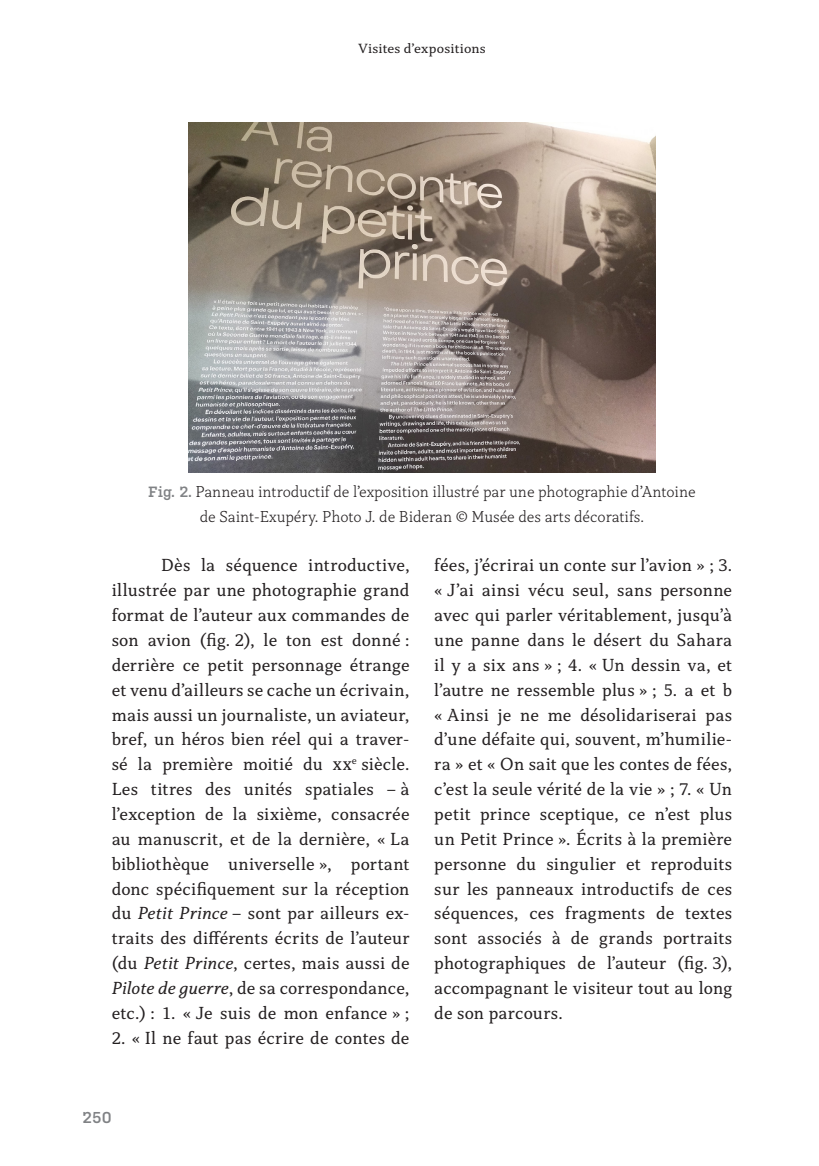
<style>
.page{position:relative;width:819px;height:1166px;background:#fff}
.page>*{position:absolute;margin:0;border:0;box-sizing:border-box;transform-origin:0 0}
.Texte_retrait_2_colonnes{font:18.38px/24.8px "Capitolina";letter-spacing:.005em;color:#231f20;text-align:justify}
.Légende{font:300 16.62px/24.8px "Capitolina";color:#231f20;text-align:center}
.t1{font:600 15.75px "Kulturista";color:#808285}
.Têtière_gauche{font:14px "Capitolina";color:#231f20;scale:1.05 1}
.s1{font-family:"Kulturista";font-weight:600;font-size:14.88px;color:#808285}
.s2{font-style:italic}
</style>
<div class="page">
<img style="left:189px;top:122px;width:466px;height:350px">
<p class="Têtière_gauche" style="left:358px;top:40px;width:123px">Visites d’expositions</p>
<p class="Légende" style="left:148px;top:479px;width:549px"><span class="s1">Fig. 2.</span> Panneau introductif de l’exposition illustré par une photographie d’Antoine de Saint-Exupéry. Photo J. de Bideran © Musée des arts décoratifs.</p>
<p class="Texte_retrait_2_colonnes" style="left:112px;top:553px;width:299px;text-indent:50px">Dès la séquence introductive, illustrée par une photographie grand format de l’auteur aux commandes de son avion (fig. 2), le ton est donné : derrière ce petit personnage étrange et venu d’ailleurs se cache un écrivain, mais aussi un journaliste, un aviateur, bref, un héros bien réel qui a traver&shy;sé la première moitié du xx<sup>e</sup> siècle.<br>Les titres des unités spatiales – à l’exception de la sixième, consacrée au manuscrit, et de la dernière, « La bibliothèque universelle », portant donc spécifiquement sur la réception du <span class="s2">Petit Prince</span> – sont par ailleurs ex&shy;traits des différents écrits de l’auteur (du <span class="s2">Petit Prince</span>, certes, mais aussi de <span class="s2">Pilote de guerre</span>, de sa correspondance, etc.) : 1. « Je suis de mon enfance » ;</p>
<p class="Texte_retrait_2_colonnes" style="left:112px;top:1025px;width:299px">2. « Il ne faut pas écrire de contes de</p>
<p class="Texte_retrait_2_colonnes" style="left:434px;top:553px;width:299px">fées, j’écrirai un conte sur l’avion » ; 3. « J’ai ainsi vécu seul, sans personne avec qui parler véritablement, jusqu’à une panne dans le désert du Sahara il y a six ans » ; 4. « Un dessin va, et l’autre ne ressemble plus » ; 5. a et b « Ainsi je ne me désolidariserai pas d’une défaite qui, souvent, m’humilie&shy;ra » et « On sait que les contes de fées, c’est la seule vérité de la vie » ; 7. « Un petit prince sceptique, ce n’est plus un Petit Prince ». Écrits à la première personne du singulier et reproduits sur les panneaux introductifs de ces séquences, ces fragments de textes sont associés à de grands portraits photographiques de l’auteur (fig. 3), accompagnant le visiteur tout au long de son parcours.</p>
<p class="t1" style="left:82px;top:1108px;width:31px">250</p>
</div>
